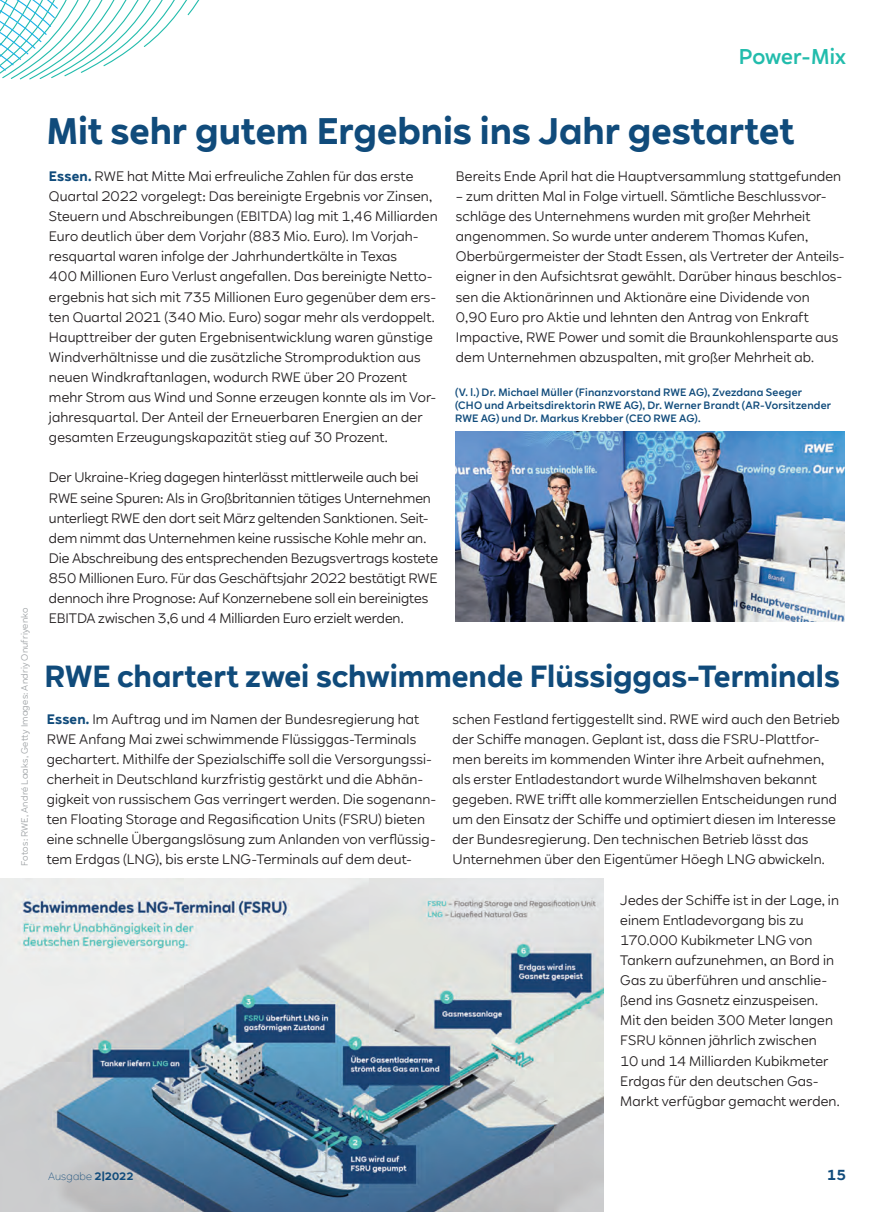
<style>
.page{position:relative;width:893px;height:1212px;background:#fff}
.page>*{position:absolute;margin:0;border:0;box-sizing:border-box;transform-origin:0 0}
.t1{font:700 36.3px "RWE Sans";color:#104b7b}
.t2{font:700 30px "RWE Sans";color:#104b7b}
.t3{font:500 21px "RWE Sans";letter-spacing:.005em;color:#22bcac}
.t4{font:700 14.25px "RWE Sans";color:#104b7b}
.t5{font:13.5px/20.1px "RWE Sans";letter-spacing:.01em;color:#231f20}
.t6{font:500 10.5px/12.6px "RWE Sans";letter-spacing:.02em;color:#104b7b}
.t7{font:300 10.5px "RWE Sans";letter-spacing:.015em;color:#104b7b}
.t8{font:9px "RWE Sans";letter-spacing:.025em;color:#9fa3a6}
.s1{font-weight:700;color:#104b7b}
.s2{font-weight:700}
</style>
<div class="page">
<img style="left:1px;top:879px;width:602px;height:333px">
<img style="left:0;top:878px;width:1px;height:334px">
<img style="left:455px;top:432px;width:390px;height:190px">
<svg style="left:0;top:0;width:200px;height:80px"></svg>
<h3 class="t3" style="left:739px;top:43px;width:109px">Power-Mix</h3>
<p class="t8" style="left:19px;top:866px;width:260px;rotate:-90deg">Fotos: RWE, André Laaks, Getty Images: Andriy Onufriyenko</p>
<h1 class="t1" style="left:47px;top:108px;width:749px">Mit sehr gutem Ergebnis ins Jahr gestartet</h1>
<p class="t5" style="left:49px;top:166px;width:390px"><span class="s1">Essen.</span> RWE hat Mitte Mai erfreuliche Zahlen für das erste Quartal 2022 vorgelegt: Das bereinigte Ergebnis vor Zinsen, Steuern und Abschreibungen (EBITDA) lag mit 1,46 Milliarden Euro deutlich über dem Vorjahr (883 Mio. Euro). Im Vorjah&shy;resquartal waren infolge der Jahrhundertkälte in Texas<br>400 Millionen Euro Verlust angefallen. Das bereinigte Netto&shy;ergebnis hat sich mit 735 Millionen Euro gegenüber dem ers&shy;ten Quartal 2021 (340 Mio. Euro) sogar mehr als verdoppelt.<br>Haupttreiber der guten Ergebnisentwicklung waren günstige Windverhältnisse und die zusätzliche Stromproduktion aus neuen Windkraftanlagen, wodurch RWE über 20 Prozent mehr Strom aus Wind und Sonne erzeugen konnte als im Vor&shy;jahresquartal. Der Anteil der Erneuerbaren Energien an der gesamten Erzeugungskapazität stieg auf 30 Prozent.</p>
<p class="t5" style="left:49px;top:468px;width:391px">Der Ukraine-Krieg dagegen hinterlässt mittlerweile auch bei RWE seine Spuren: Als in Großbritannien tätiges Unternehmen unterliegt RWE den dort seit März geltenden Sanktionen. Seit&shy;dem nimmt das Unternehmen keine russische Kohle mehr an.<br>Die Abschreibung des entsprechenden Bezugsvertrags kostete 850 Millionen Euro. Für das Geschäftsjahr 2022 bestätigt RWE dennoch ihre Prognose: Auf Konzernebene soll ein bereinigtes EBITDA zwischen 3,6 und 4 Milliarden Euro erzielt werden.</p>
<p class="t5" style="left:456px;top:166px;width:387px">Bereits Ende April hat die Hauptversammlung stattgefunden</p>
<p class="t5" style="left:456px;top:186px;width:390px">– zum dritten Mal in Folge virtuell. Sämtliche Beschlussvor&shy;schläge des Unternehmens wurden mit großer Mehrheit angenommen. So wurde unter anderem Thomas Kufen, Oberbürgermeister der Stadt Essen, als Vertreter der Anteils&shy;eigner in den Aufsichtsrat gewählt. Darüber hinaus beschlos&shy;sen die Aktionärinnen und Aktionäre eine Dividende von<br>0,90 Euro pro Aktie und lehnten den Antrag von Enkraft Impactive, RWE Power und somit die Braunkohlensparte aus dem Unternehmen abzuspalten, mit großer Mehrheit ab.</p>
<p class="t6" style="left:455px;top:386px;width:378px">(V. l.) Dr. Michael Müller (Finanzvorstand RWE AG), Zvezdana Seeger (CHO und Arbeitsdirektorin RWE AG), Dr. Werner Brandt (AR-Vorsitzender<br>RWE AG) und Dr. Markus Krebber (CEO RWE AG).</p>
<h2 class="t2" style="left:45px;top:657px;width:796px">RWE chartert zwei schwimmende Flüssiggas-Terminals</h2>
<p class="t5" style="left:47px;top:709px;width:391px"><span class="s1">Essen.</span> Im Auftrag und im Namen der Bundesregierung hat RWE Anfang Mai zwei schwimmende Flüssiggas-Terminals gechartert. Mithilfe der Spezialschiffe soll die Versorgungssi&shy;cherheit in Deutschland kurzfristig gestärkt und die Abhän&shy;gigkeit von russischem Gas verringert werden. Die sogenann&shy;ten Floating Storage and Regasification Units (FSRU) bieten eine schnelle Übergangslösung zum Anlanden von verflüssig&shy;tem Erdgas (LNG), bis erste LNG-Terminals auf dem deut-</p>
<p class="t5" style="left:453px;top:709px;width:389px">schen Festland fertiggestellt sind. RWE wird auch den Betrieb der Schiffe managen. Geplant ist, dass die FSRU-Plattfor&shy;men bereits im kommenden Winter ihre Arbeit aufnehmen, als erster Entladestandort wurde Wilhelmshaven bekannt gegeben. RWE trifft alle kommerziellen Entscheidungen rund um den Einsatz der Schiffe und optimiert diesen im Interesse der Bundesregierung. Den technischen Betrieb lässt das Unternehmen über den Eigentümer Höegh LNG abwickeln.</p>
<p class="t5" style="left:620px;top:890px;width:221px">Jedes der Schiffe ist in der Lage, in einem Entladevorgang bis zu<br>170.000 Kubikmeter LNG von<br>Tankern aufzunehmen, an Bord in<br>Gas zu überführen und anschlie&shy;ßend ins Gasnetz einzuspeisen.<br>Mit den beiden 300 Meter langen<br>FSRU können jährlich zwischen<br>10 und 14 Milliarden Kubikmeter<br>Erdgas für den deutschen Gas-<br>Markt verfügbar gemacht werden.</p>
<p class="t7" style="left:48px;top:1170px;width:87px">Ausgabe <span class="s2">2|2022</span></p>
<p class="t4" style="left:827px;top:1166px;width:21px">15</p>
</div>
